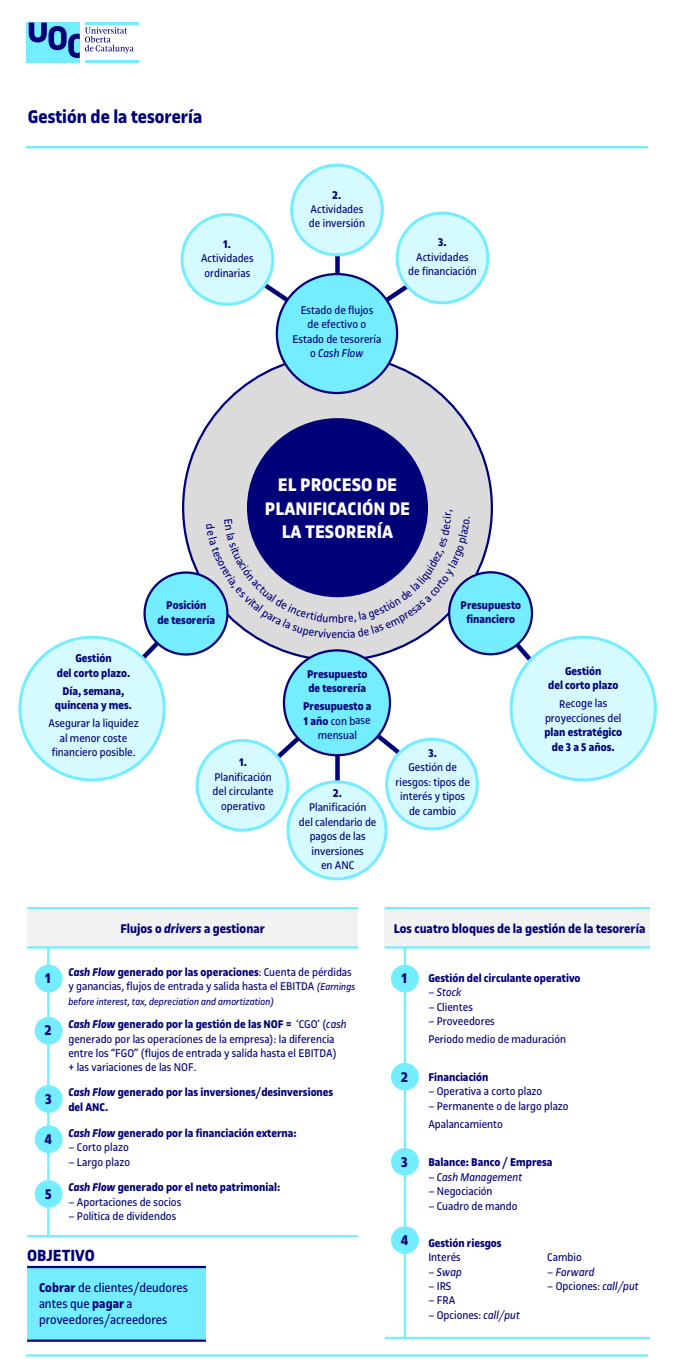
<style>
.page{position:relative;width:675px;height:1365px;background:#fff}
.page>*{position:absolute;margin:0;border:0;box-sizing:border-box;transform-origin:0 0}
.t1{font:700 19.5px/23.4px "UOC Sans";color:#fff;text-align:center}
.t2{font:700 19.5px "UOC Sans";color:#000078}
.t3{font:700 17.25px "UOC Sans";color:#000078}
.t4{font:700 15px "UOC Sans";color:#000078}
.t5{font:700 13.5px "UOC Sans";color:#000078}
.t6{font:13.5px/16.2px "UOC Sans";color:#000078}
.t7{font:12px/14.4px "UOC Sans";color:#000078;text-align:center}
.t8{font:700 12px/14.4px "UOC Sans";color:#000078;text-align:center}
.t9{font:italic 12px "UOC Sans";color:#000078}
.t10{font:italic 10.5px "UOC Sans";color:#000078}
.s1{font-style:italic}
.s2{font-weight:400}
.s3{font-weight:700;font-style:italic}
.s4{font-weight:700}
.s5{font-style:italic;font-size:10.5px}
.s6{font-style:normal}
</style>
<div class="page">
<div style="left:26px;top:23px;width:54px;height:40px;background:#73edff"></div>
<svg style="left:29px;top:23px;width:105px;height:35px"></svg>
<hr style="left:85px;top:23px;width:54px;height:2px;background:#73edff">
<hr style="left:85px;top:60px;width:54px;height:3px;background:#73edff">
<hr style="left:26px;top:146px;width:622px;height:2px;background:#73edff">
<hr style="left:26px;top:1354px;width:622px;height:2px;background:#73edff">
<svg style="left:249px;top:699px;width:150px;height:97px"></svg>
<svg style="left:219px;top:249px;width:241px;height:89px"></svg>
<div style="left:335px;top:745px;width:5px;height:89px;background:#000078"></div>
<div style="left:335px;top:237px;width:5px;height:56px;background:#000078"></div>
<div style="left:27px;top:1267px;width:179px;height:73px;background:#73edff"></div>
<svg style="left:183px;top:352px;width:310px;height:309px;fill:#dbdbdb"></svg>
<svg style="left:20px;top:632px;width:173px;height:150px"></svg>
<div style="left:180px;top:213px;width:94px;height:93px;background:#d5faff;border:3px solid #73edff;border-radius:50%"></div>
<div style="left:290px;top:163px;width:94px;height:93px;background:#d5faff;border:3px solid #73edff;border-radius:50%"></div>
<div style="left:395px;top:211px;width:95px;height:93px;background:#d5faff;border:3px solid #73edff;border-radius:50%"></div>
<div style="left:143px;top:571px;width:86px;height:85px;background:#73edff;border:2px solid #000078;border-radius:50%"></div>
<div style="left:283px;top:649px;width:108px;height:107px;background:#73edff;border:2px solid #000078;border-radius:50%"></div>
<div style="left:276px;top:273px;width:122px;height:121px;background:#73edff;border:2px solid #000078;border-radius:50%"></div>
<svg style="left:485px;top:611px;width:172px;height:171px"></svg>
<div style="left:448px;top:571px;width:85px;height:84px;background:#73edff;border:2px solid #000078;border-radius:50%"></div>
<hr style="left:27px;top:1265px;width:179px;height:3px;background:#000078">
<div style="left:27px;top:908px;width:331px;height:39px;background:#f2f2f2"></div>
<hr style="left:27px;top:907px;width:331px;height:2px;background:#73edff">
<hr style="left:27px;top:946px;width:331px;height:2px;background:#73edff">
<div style="left:385px;top:908px;width:265px;height:39px;background:#f2f2f2"></div>
<hr style="left:385px;top:907px;width:265px;height:2px;background:#73edff">
<hr style="left:385px;top:946px;width:265px;height:2px;background:#73edff">
<hr style="left:385px;top:1336px;width:265px;height:3px;background:#73edff">
<hr style="left:27px;top:1339px;width:179px;height:2px;background:#000078">
<hr style="left:27px;top:1235px;width:331px;height:2px;background:#73edff">
<hr style="left:47px;top:947px;width:2px;height:289px;background:#73edff">
<hr style="left:404px;top:947px;width:2px;height:391px;background:#73edff">
<div style="left:195px;top:739px;width:94px;height:93px;background:#d5faff;border:3px solid #73edff;border-radius:50%"></div>
<div style="left:286px;top:780px;width:102px;height:100px;background:#d5faff;border:3px solid #73edff;border-radius:50%"></div>
<div style="left:385px;top:737px;width:94px;height:93px;background:#d5faff;border:3px solid #73edff;border-radius:50%"></div>
<div style="left:35px;top:964px;width:28px;height:28px;background:#73edff;border-radius:50%"></div>
<div style="left:35px;top:1016px;width:28px;height:28px;background:#73edff;border-radius:50%"></div>
<div style="left:35px;top:1085px;width:28px;height:27px;background:#73edff;border-radius:50%"></div>
<div style="left:35px;top:1125px;width:28px;height:28px;background:#73edff;border-radius:50%"></div>
<div style="left:391px;top:964px;width:28px;height:28px;background:#73edff;border-radius:50%"></div>
<div style="left:391px;top:1063px;width:28px;height:27px;background:#73edff;border-radius:50%"></div>
<div style="left:391px;top:1148px;width:28px;height:27px;background:#73edff;border-radius:50%"></div>
<div style="left:391px;top:1226px;width:28px;height:28px;background:#73edff;border-radius:50%"></div>
<div style="left:35px;top:1180px;width:28px;height:27px;background:#73edff;border-radius:50%"></div>
<svg style="left:206px;top:418px;width:264px;height:220px;background:#767ab0"></svg>
<h1 class="t2" style="left:28px;top:106px;width:176px">Gestión de la tesorería</h1>
<p class="t8" style="left:224px;top:237px;width:9px">1.</p>
<p class="t7" style="left:201px;top:251px;width:54px;text-align:left">Actividades ordinarias</p>
<p class="t8" style="left:333px;top:187px;width:10px">2.</p>
<p class="t7" style="left:309px;top:202px;width:58px;text-align:left">Actividades de inversión</p>
<p class="t7" style="left:293px;top:303px;width:90px">Estado de flujos<br>de efectivo o<br>Estado de tesorería o <span class="s1">Cash Flow</span></p>
<p class="t8" style="left:438px;top:235px;width:10px">3.</p>
<p class="t7" style="left:408px;top:250px;width:70px">Actividades<br>de financiación</p>
<h1 class="t1" style="left:265px;top:473px;width:147px">EL PROCESO DE<br>PLANIFICACIÓN DE<br>LA TESORERÍA</h1>
<p class="t8" style="left:57px;top:651px;width:75px">Gestión<br>del corto plazo.</p>
<p class="t8" style="left:55px;top:683px;width:79px">Día, semana, quincena y mes.</p>
<p class="t7" style="left:48px;top:716px;width:92px">Asegurar la liquidez al menor coste financiero posible.</p>
<p class="t8" style="left:157px;top:598px;width:59px">Posición<br>de tesorería</p>
<p class="t8" style="left:239px;top:755px;width:9px">1.</p>
<p class="t7" style="left:213px;top:770px;width:63px">Planificación del circulante operativo</p>
<p class="t8" style="left:307px;top:666px;width:62px;text-align:left">Presupuesto de tesorería</p>
<p class="t8" style="left:303px;top:699px;width:70px">Presupuesto a<br>1 año <span class="s2">con base mensual</span></p>
<p class="t8" style="left:333px;top:786px;width:10px">2.</p>
<p class="t7" style="left:299px;top:800px;width:79px">Planificación<br>del calendario de pagos de las inversiones<br>en ANC</p>
<p class="t8" style="left:461px;top:598px;width:62px">Presupuesto financiero</p>
<p class="t8" style="left:428px;top:746px;width:10px">3.</p>
<p class="t7" style="left:395px;top:760px;width:76px">Gestión de riesgos: tipos de interés y tipos de cambio</p>
<p class="t8" style="left:548px;top:664px;width:72px">Gestión<br>del corto plazo</p>
<p class="t7" style="left:545px;top:696px;width:78px">Recoge las proyecciones del</p>
<p class="t8" style="left:544px;top:725px;width:79px">plan estratégico de 3 a 5 años.</p>
<p class="t5" style="left:120px;top:921px;width:146px">Flujos o <span class="s1">drivers</span> a gestionar</p>
<p class="t5" style="left:394px;top:921px;width:253px">Los cuatro bloques de la gestión de la tesorería</p>
<p class="t4" style="left:46px;top:970px;width:7px">1</p>
<p class="t4" style="left:45px;top:1022px;width:8px">2</p>
<p class="t4" style="left:45px;top:1090px;width:8px">3</p>
<p class="t4" style="left:45px;top:1130px;width:9px">4</p>
<p class="t7" style="left:68px;top:965px;width:289px;text-align:left"><span class="s3">Cash Flow</span> <span class="s4">generado por las operaciones</span>: Cuenta de pérdidas y ganancias, flujos de entrada y salida hasta el EBITDA <span class="s5">(Earnings</span></p>
<p class="t10" style="left:68px;top:995px;width:207px">before interest, tax, depreciation and amortization)</p>
<p class="t7" style="left:68px;top:1017px;width:280px;text-align:left"><span class="s3">Cash Flow</span> <span class="s4">generado por la gestión de las NOF =</span> ‘CGO’ (<span class="s1">cash </span>generado por las operaciones de la empresa): la diferencia entre los “FGO” (flujos de entrada y salida hasta el EBITDA)<br>+ las variaciones de las NOF.</p>
<p class="t8" style="left:68px;top:1085px;width:266px;text-align:left"><span class="s1">Cash Flow</span> generado por las inversiones/desinversiones del ANC.</p>
<p class="t8" style="left:68px;top:1125px;width:230px"><span class="s1">Cash Flow</span> generado por la financiación externa:</p>
<p class="t7" style="left:68px;top:1140px;width:62px">– Corto plazo</p>
<p class="t7" style="left:68px;top:1154px;width:63px">– Largo plazo</p>
<p class="t4" style="left:45px;top:1185px;width:8px">5</p>
<p class="t8" style="left:68px;top:1180px;width:213px"><span class="s1">Cash Flow</span> generado por el neto patrimonial:</p>
<p class="t7" style="left:68px;top:1194px;width:114px">– Aportaciones de socios</p>
<p class="t7" style="left:68px;top:1209px;width:109px">– Política de dividendos</p>
<h2 class="t3" style="left:27px;top:1245px;width:69px">OBJETIVO</h2>
<p class="t6" style="left:39px;top:1279px;width:150px"><span class="s4">Cobrar</span> de clientes/deudores antes que <span class="s4">pagar</span> a proveedores/acreedores</p>
<p class="t4" style="left:402px;top:970px;width:7px">1</p>
<p class="t4" style="left:401px;top:1068px;width:8px">2</p>
<p class="t4" style="left:401px;top:1153px;width:8px">3</p>
<p class="t4" style="left:401px;top:1231px;width:9px">4</p>
<p class="t8" style="left:428px;top:971px;width:154px">Gestión del circulante operativo</p>
<p class="t9" style="left:428px;top:986px;width:35px"><span class="s6">–</span> Stock</p>
<p class="t7" style="left:428px;top:999px;width:46px">– Clientes</p>
<p class="t7" style="left:428px;top:1012px;width:139px;line-height:18.1px;text-align:left">– Proveedores<br>Periodo medio de maduración</p>
<p class="t8" style="left:428px;top:1070px;width:62px">Financiación</p>
<p class="t7" style="left:428px;top:1084px;width:116px">– Operativa a corto plazo</p>
<p class="t7" style="left:428px;top:1097px;width:142px;line-height:18.1px;text-align:left">– Permanente o de largo plazo<br>Apalancamiento</p>
<p class="t8" style="left:428px;top:1155px;width:126px">Balance: Banco / Empresa</p>
<p class="t9" style="left:428px;top:1170px;width:95px"><span class="s6">–</span> Cash Management</p>
<p class="t7" style="left:428px;top:1184px;width:66px">– Negociación</p>
<p class="t7" style="left:428px;top:1198px;width:91px">– Cuadro de mando</p>
<p class="t8" style="left:428px;top:1235px;width:75px">Gestión riesgos</p>
<p class="t7" style="left:428px;top:1250px;width:34px">Interés</p>
<p class="t9" style="left:428px;top:1265px;width:35px"><span class="s6">–</span> Swap</p>
<p class="t7" style="left:428px;top:1279px;width:25px">– IRS</p>
<p class="t7" style="left:428px;top:1293px;width:28px">– FRA</p>
<p class="t7" style="left:428px;top:1307px;width:93px">– Opciones: <span class="s1">call/put</span></p>
<p class="t7" style="left:547px;top:1250px;width:36px">Cambio</p>
<p class="t9" style="left:547px;top:1265px;width:49px"><span class="s6">–</span> Forward</p>
<p class="t7" style="left:547px;top:1279px;width:93px">– Opciones: <span class="s1">call/put</span></p>
</div>
